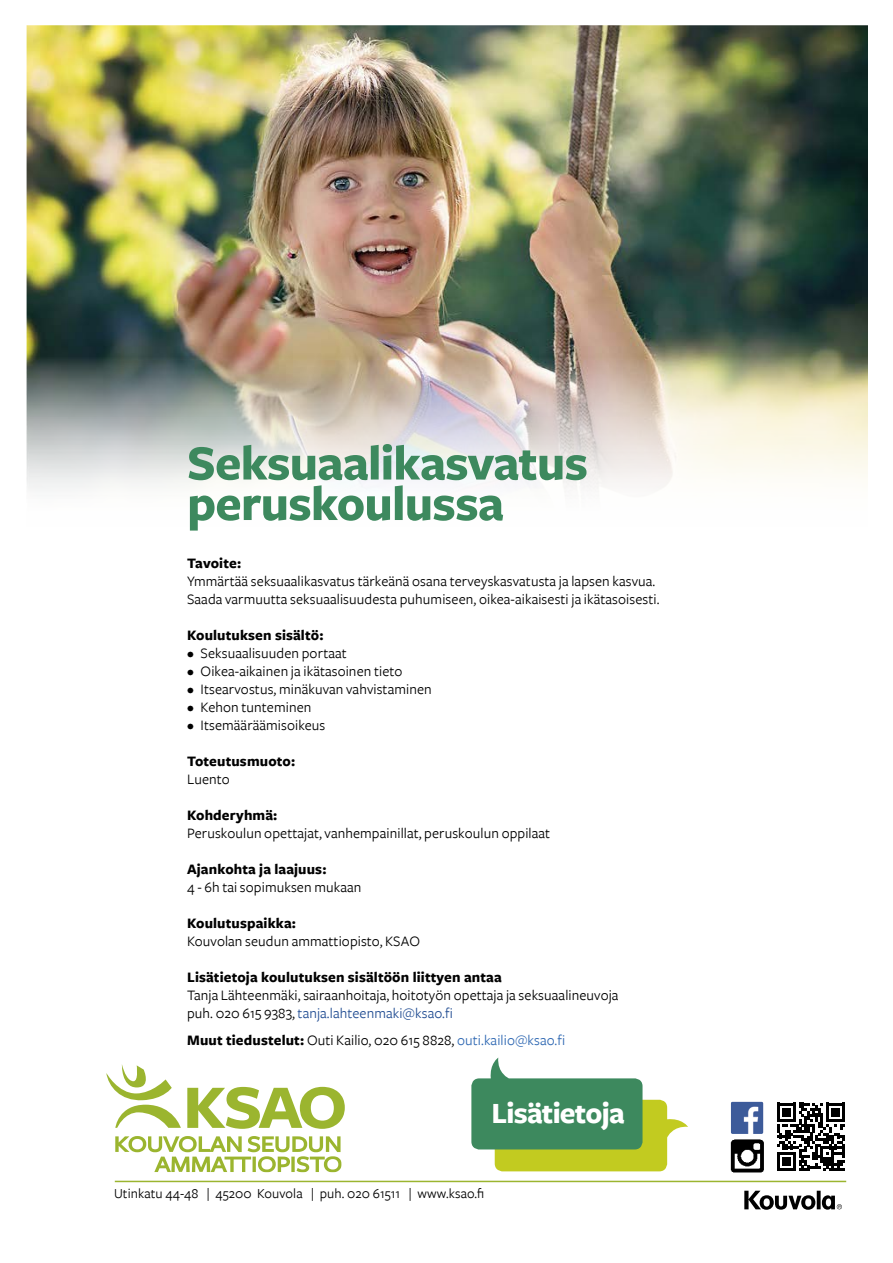
<style>
.page{position:relative;width:893px;height:1263px;background:#fff}
.page>*{position:absolute;margin:0;border:0;box-sizing:border-box;transform-origin:0 0}
.t1{font:700 51px/40.5px "Freight Sans";letter-spacing:-.015em;color:#3d895e}
.t2{font:700 30.45px "Freight Sans";letter-spacing:-.025em;color:#fff}
.t3{font:15px/18px "Freight Sans";letter-spacing:.005em;color:#000}
.t4{font:700 15px "Freight Sans";letter-spacing:.01em;color:#000}
.t5{font:14.25px "Freight Sans";letter-spacing:.005em;color:#000}
.s1{color:#234e93}
.s2{font-weight:700}
.s3{color:#3069b3}
</style>
<div class="page">
<img style="left:731px;top:1101px;width:32px;height:33px">
<img style="left:730px;top:1139px;width:34px;height:34px">
<svg style="left:777px;top:1103px;width:68px;height:68px"></svg>
<img style="left:27px;top:26px;width:840px;height:465px">
<hr style="left:115px;top:1181px;width:731px;height:1px;background:#9bb52f">
<svg style="left:744px;top:1191px;width:98px;height:19px"></svg>
<svg style="left:471px;top:1057px;width:217px;height:114px"></svg>
<svg style="left:106px;top:1064px;width:75px;height:64px"></svg>
<svg style="left:115px;top:1136px;width:227px;height:36px"></svg>
<svg style="left:187px;top:1087px;width:158px;height:42px"></svg>
<h1 class="t1" style="left:187px;top:444px;width:402px">Seksuaalikasvatus peruskoulussa</h1>
<p class="t4" style="left:187px;top:555px;width:56px">Tavoite:</p>
<p class="t3" style="left:187px;top:572px;width:474px">Ymmärtää seksuaalikasvatus tärkeänä osana terveyskasvatusta ja lapsen kasvua.<br>Saada varmuutta seksuaalisuudesta puhumiseen, oikea-aikaisesti ja ikätasoisesti.</p>
<p class="t4" style="left:187px;top:627px;width:138px">Koulutuksen sisältö:</p>
<p class="t3" style="left:187px;top:644px;width:161px">• Seksuaalisuuden portaat</p>
<p class="t3" style="left:187px;top:662px;width:217px">• Oikea-aikainen ja ikätasoinen tieto</p>
<p class="t3" style="left:187px;top:680px;width:246px">• Itsearvostus, minäkuvan vahvistaminen</p>
<p class="t3" style="left:187px;top:698px;width:126px">• Kehon tunteminen</p>
<p class="t3" style="left:187px;top:716px;width:140px">• Itsemääräämisoikeus</p>
<p class="t4" style="left:187px;top:753px;width:110px">Toteutusmuoto:</p>
<p class="t3" style="left:187px;top:770px;width:44px">Luento</p>
<p class="t4" style="left:187px;top:807px;width:92px">Kohderyhmä:</p>
<p class="t3" style="left:187px;top:824px;width:365px">Peruskoulun opettajat, vanhempainillat, peruskoulun oppilaat</p>
<p class="t4" style="left:187px;top:861px;width:141px">Ajankohta ja laajuus:</p>
<p class="t3" style="left:187px;top:878px;width:176px">4 - 6h tai sopimuksen mukaan</p>
<p class="t4" style="left:187px;top:915px;width:110px">Koulutuspaikka:</p>
<p class="t3" style="left:187px;top:932px;width:234px">Kouvolan seudun ammattiopisto, KSAO</p>
<p class="t4" style="left:187px;top:969px;width:316px">Lisätietoja koulutuksen sisältöön liittyen antaa</p>
<p class="t3" style="left:187px;top:986px;width:433px">Tanja Lähteenmäki, sairaanhoitaja, hoitotyön opettaja ja seksuaalineuvoja puh. 020 615 9383, <span class="s1">tanja.lahteenmaki@ksao.fi</span></p>
<p class="t3" style="left:187px;top:1031px;width:379px"><span class="s2">Muut tiedustelut:</span> Outi Kailio, 020 615 8828, <span class="s3">outi.kailio@ksao.fi</span></p>
<h2 class="t2" style="left:491px;top:1097px;width:135px">Lisätietoja</h2>
<p class="t5" style="left:114px;top:1185px;width:372px">Utinkatu 44-48 | 45200 Kouvola | puh. 020 61511 | www.ksao.fi</p>
</div>
